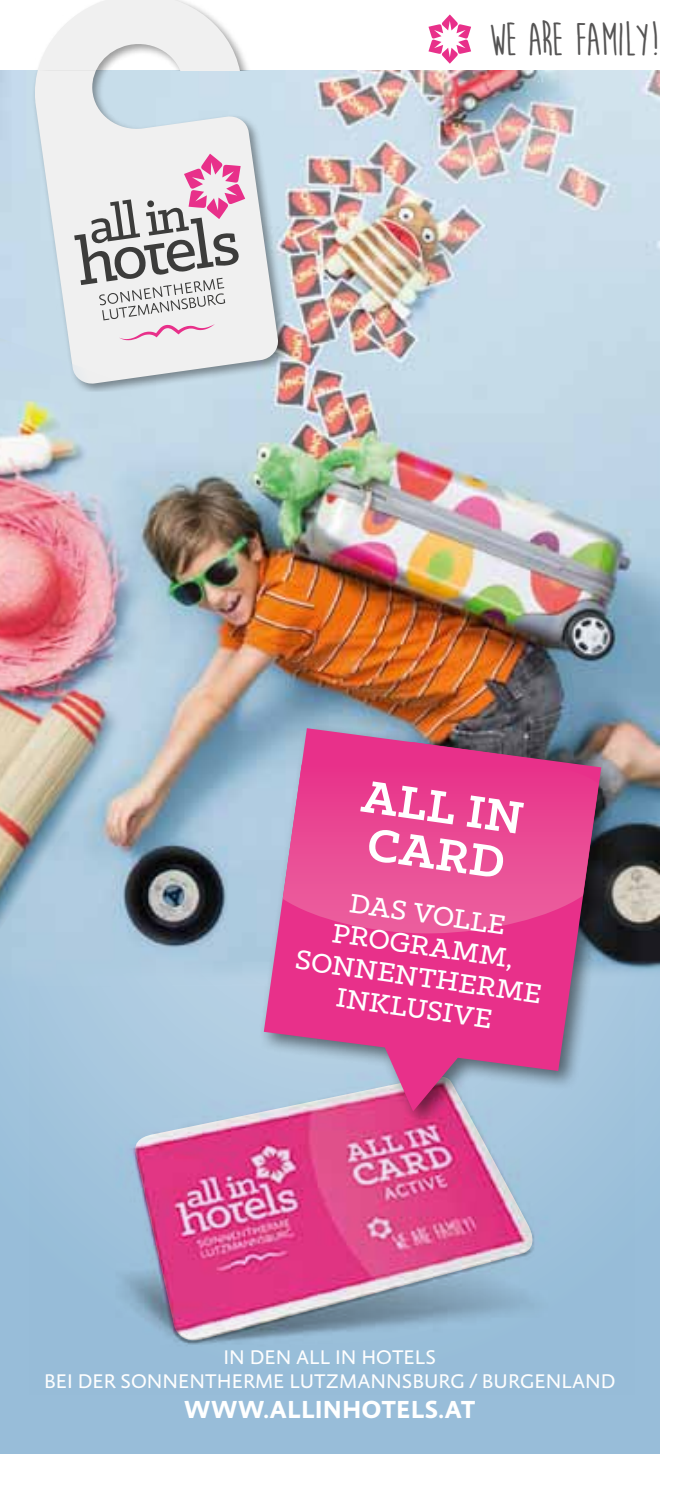
<style>
.page{position:relative;width:695px;height:1489px;background:#fff}
.page>*{position:absolute;margin:0;border:0;box-sizing:border-box;transform-origin:0 0}
.t1{font:700 51.5px/46.8px "Klinic Slab";color:#fff}
.t2{font:700 47.75px "Moon Flower";letter-spacing:-.05em;color:#555454}
.t3{font:500 30.5px/31.5px "Klinic Slab";color:#fff;text-align:center}
.t4{font:700 25px "Absara Sans";color:#fff}
.t5{font:20px/24px "Absara Sans";color:#fff;text-align:center}
</style>
<div class="page">
<div style="left:0;top:71px;width:659px;height:1382px;background:#98bdd9"></div>
<img style="left:0;top:71px;width:659px;height:996px">
<svg style="left:30px;top:0;width:249px;height:71px"></svg>
<div style="left:31px;top:71px;width:258px;height:321px;background:#000;opacity:.4"></div>
<svg style="left:30px;top:71px;width:249px;height:314px;background:#d7e2e8"></svg>
<svg style="left:428px;top:15px;width:43px;height:49px"></svg>
<svg style="left:74px;top:154px;width:171px;height:186px;background:#d4cacf"></svg>
<img style="left:30px;top:986px;width:604px;height:360px">
<img style="left:0;top:330px;width:177px;height:631px">
<div style="left:258px;top:722px;width:363px;height:408px;background:#000;opacity:.5"></div>
<svg style="left:264px;top:728px;width:337px;height:383px;background:#c665a0"></svg>
<svg style="left:283px;top:742px;width:315px;height:191px;background:#de4c92"></svg>
<h2 class="t2" style="left:487px;top:15px;width:173px">WE ARE FAMILY!</h2>
<h1 class="t1" style="left:366px;top:771px;width:164px;rotate:8deg">all in card</h1>
<h3 class="t3" style="left:307px;top:880px;width:250px;rotate:8deg">das volle programm, sonnentherme inklusive</h3>
<p class="t5" style="left:44px;top:1346px;width:572px">IN DEN ALL IN HOTELS<br>BEI DER SONNENTHERME LUTZMANNSBURG / BURGENLAND</p>
<p class="t4" style="left:184px;top:1396px;width:293px">WWW.ALLINHOTELS.AT</p>
</div>
